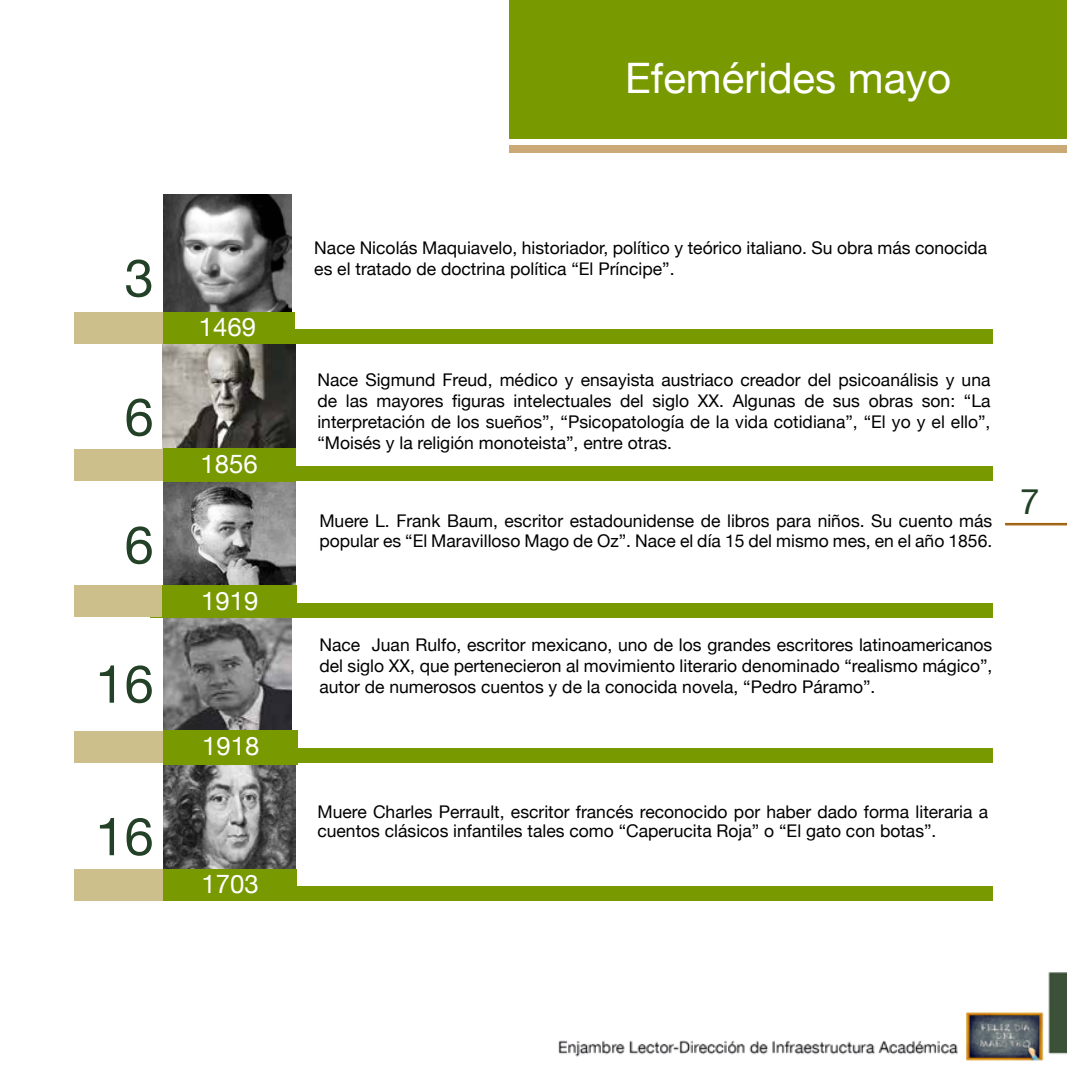
<style>
.page{position:relative;width:1067px;height:1067px;background:#fff}
.page>*{position:absolute;margin:0;border:0;box-sizing:border-box;transform-origin:0 0}
.t1{font:52.5px "Helvetica Neue";color:#234126}
.t2{font:42px "Helvetica Neue";color:#fff}
.t3{font:35px "Helvetica Neue";color:#234126}
.t4{font:25.72px "Helvetica Neue";color:#fff}
.t5{font:17.5px/21px "Helvetica Neue";color:#000}
</style>
<div class="page">
<img style="left:74px;top:138px;width:993px;height:923px">
<hr style="left:1005px;top:523px;width:62px;height:1px;background:#995800">
<hr style="left:1005px;top:524px;width:62px;height:1px;background:#995800">
<img style="left:163px;top:195px;width:128px;height:116px">
<img style="left:164px;top:764px;width:131px;height:105px">
<img style="left:164px;top:617px;width:127px;height:113px">
<img style="left:163px;top:343px;width:132px;height:106px">
<img style="left:164px;top:482px;width:131px;height:103px">
<div style="left:509px;top:0;width:558px;height:138px;background:#799900"></div>
<div style="left:509px;top:146px;width:558px;height:7px;background:#caa977"></div>
<div style="left:150px;top:329px;width:842px;height:14px;background:#799900"></div>
<div style="left:163px;top:311px;width:132px;height:32px;background:#799900"></div>
<div style="left:74px;top:311px;width:89px;height:32px;background:#cdbf8b"></div>
<div style="left:150px;top:466px;width:842px;height:14px;background:#799900"></div>
<div style="left:74px;top:449px;width:89px;height:31px;background:#cdbf8b"></div>
<div style="left:150px;top:603px;width:842px;height:14px;background:#799900"></div>
<div style="left:74px;top:585px;width:89px;height:32px;background:#cdbf8b"></div>
<div style="left:150px;top:748px;width:842px;height:14px;background:#799900"></div>
<div style="left:74px;top:730px;width:89px;height:32px;background:#cdbf8b"></div>
<div style="left:150px;top:886px;width:842px;height:14px;background:#799900"></div>
<div style="left:74px;top:869px;width:89px;height:31px;background:#cdbf8b"></div>
<div style="left:163px;top:449px;width:132px;height:33px;background:#799900"></div>
<div style="left:164px;top:730px;width:134px;height:34px;background:#799900"></div>
<div style="left:163px;top:585px;width:134px;height:32px;background:#799900"></div>
<div style="left:164px;top:869px;width:133px;height:31px;background:#799900"></div>
<h1 class="t1" style="left:124px;top:247px;width:31px">3</h1>
<h1 class="t1" style="left:124px;top:386px;width:31px">6</h1>
<h1 class="t1" style="left:124px;top:513px;width:31px">6</h1>
<h1 class="t1" style="left:95px;top:652px;width:60px">16</h1>
<h1 class="t1" style="left:95px;top:805px;width:60px">16</h1>
<h3 class="t4" style="left:199px;top:311px;width:59px">1469</h3>
<h3 class="t4" style="left:200px;top:449px;width:59px">1856</h3>
<h3 class="t4" style="left:201px;top:585px;width:59px">1919</h3>
<h3 class="t4" style="left:202px;top:730px;width:59px">1918</h3>
<h3 class="t4" style="left:201px;top:869px;width:59px">1703</h3>
<h2 class="t2" style="left:625px;top:53px;width:327px">Efemérides mayo</h2>
<p class="t5" style="left:314px;top:237px;width:674px">Nace Nicolás Maquiavelo, historiador, político y teórico italiano. Su obra más conocida es el tratado de doctrina política “El Príncipe”.</p>
<p class="t5" style="left:317px;top:369px;width:674px;text-align:justify">Nace Sigmund Freud, médico y ensayista austriaco creador del psicoanálisis y una de las mayores figuras intelectuales del siglo XX. Algunas de sus obras son: “La interpretación de los sueños”, “Psicopatología de la vida cotidiana”, “El yo y el ello”, “Moisés y la religión monoteista”, entre otras.</p>
<p class="t5" style="left:319px;top:511px;width:674px;line-height:19.2px">Muere L. Frank Baum, escritor estadounidense de libros para niños. Su cuento más popular es “El Maravilloso Mago de Oz”. Nace el día 15 del mismo mes, en el año 1856.</p>
<h3 class="t3" style="left:1020px;top:481px;width:21px">7</h3>
<p class="t5" style="left:319px;top:634px;width:674px;text-align:justify">Nace Juan Rulfo, escritor mexicano, uno de los grandes escritores latinoamericanos del siglo XX, que pertenecieron al movimiento literario denominado “realismo mágico”, autor de numerosos cuentos y de la conocida novela, “Pedro Páramo”.</p>
<p class="t5" style="left:317px;top:802px;width:672px;line-height:19.2px">Muere Charles Perrault, escritor francés reconocido por haber dado forma literaria a cuentos clásicos infantiles tales como “Caperucita Roja” o “El gato con botas”.</p>
</div>
